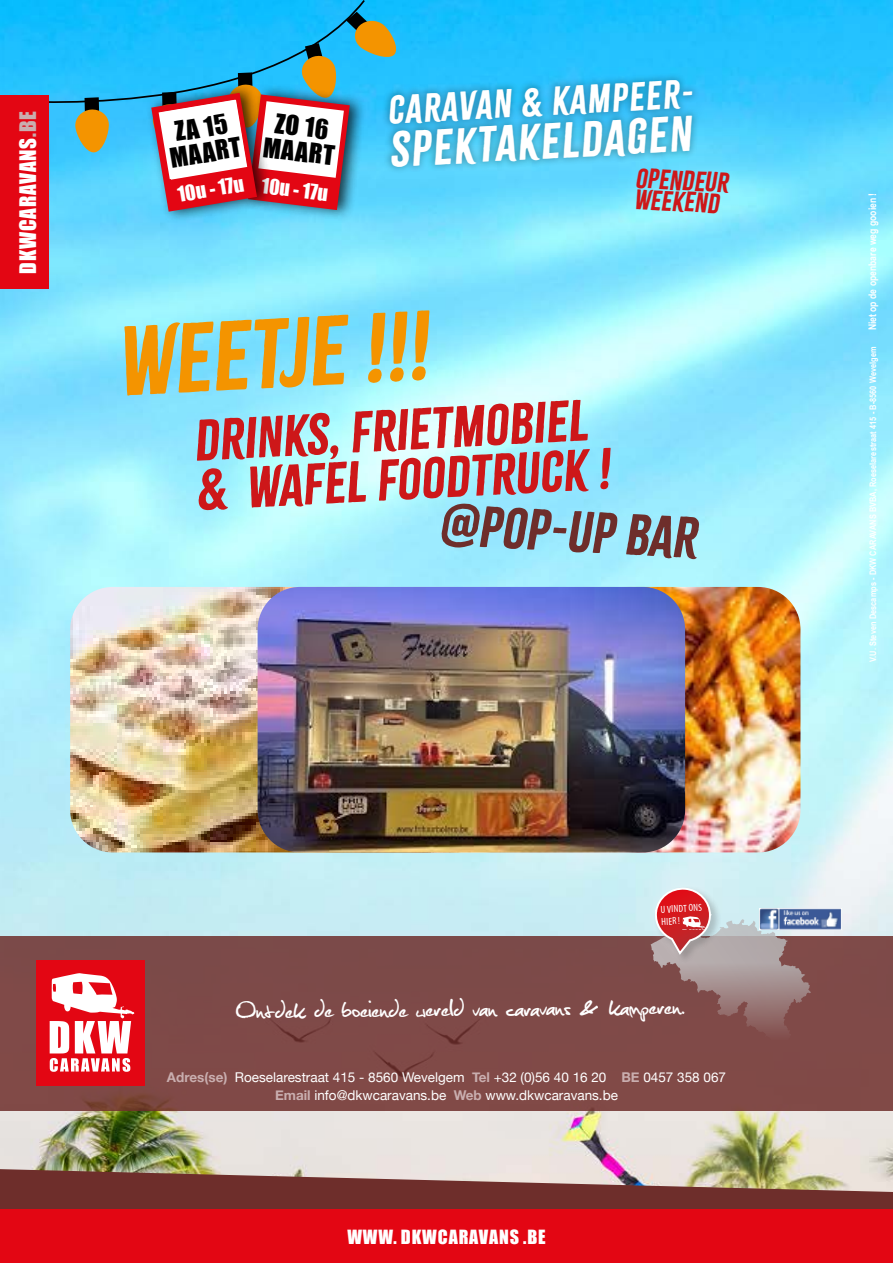
<style>
.page{position:relative;width:893px;height:1263px;background:#fff}
.page>*{position:absolute;margin:0;border:0;box-sizing:border-box;transform-origin:0 0}
.t1{font:italic 86.4px "Citrus Gothic Solid";color:#f49400}
.t2{font:italic 51.15px/49.5px "Citrus Gothic Solid";color:#cd1719}
.t3{font:italic 51.15px "Citrus Gothic Solid";color:#6e2e2b}
.t4{font:italic 44.25px "Citrus Gothic Solid";color:#fff}
.t5{font:italic 35.4px "Citrus Gothic Solid";color:#fff}
.t6{font:31.8px "Christopherhand";color:#fff}
.t7{font:25.05px/25.3px "Impact";color:#000;text-align:center}
.t8{font:italic 24.75px/21px "Citrus Gothic Solid";color:#cd1719}
.t9{font:21px "Impact";letter-spacing:.04em;color:#fff}
.t10{font:19.8px "Impact";color:#fff}
.t11{font:18px "Impact";letter-spacing:.05em;color:#fff}
.t12{font:13.5px/18px "Helvetica Neue";color:#fff;text-align:center}
.t13{font:700 10.5px "Arial Narrow";color:#fff}
.t14{font:condensed 10.35px/12px "Myriad Pro";color:#fff}
.t15{font:700 9px "Arial Narrow";letter-spacing:.005em;color:#fff}
.s1{color:#c9aeaf}
.s2{font-weight:700;color:#c9aeaf}
</style>
<div class="page">
<img style="left:0;top:0;width:893px;height:1169px">
<img style="left:685px;top:587px;width:115px;height:265px">
<svg style="left:0;top:0;width:367px;height:124px;background:#1bbdfb"></svg>
<svg style="left:75px;top:97px;width:34px;height:56px;background:#9c9351"></svg>
<div style="left:242px;top:83px;width:125px;height:139px;background:#000;opacity:.75"></div>
<div style="left:146px;top:82px;width:128px;height:141px;background:#000;opacity:.75"></div>
<div style="left:0;top:935px;width:893px;height:175px;background:#7f4a48"></div>
<svg style="left:0;top:1169px;width:893px;height:41px;background:#8e5a52"></svg>
<div style="left:36px;top:960px;width:109px;height:126px;background:#e30613"></div>
<svg style="left:50px;top:973px;width:84px;height:99px"></svg>
<img style="left:759px;top:909px;width:83px;height:20px">
<div style="left:0;top:1210px;width:893px;height:53px;background:#e30613"></div>
<div style="left:0;top:96px;width:49px;height:193px;background:#e30613"></div>
<svg style="left:638px;top:862px;width:104px;height:107px;background:#c6adb0"></svg>
<svg style="left:151px;top:12px;width:553px;height:200px;background:#59b3d8"></svg>
<img style="left:70px;top:587px;width:188px;height:265px">
<img style="left:258px;top:587px;width:427px;height:265px">
<h3 class="t9" style="left:12px;top:274px;width:164px;rotate:-90deg">DKWCARAVANS<span class="s1">.BE</span></h3>
<h3 class="t7" style="left:164px;top:120px;width:73px;rotate:-9deg">ZA 15<br>MAART</h3>
<h3 class="t10" style="left:175px;top:179px;width:68px;rotate:-10deg">10u - 17u</h3>
<h3 class="t7" style="left:268px;top:109px;width:73px;rotate:7deg">ZO 16<br>MAART</h3>
<h3 class="t10" style="left:264px;top:170px;width:68px;rotate:7deg">10u - 17u</h3>
<h3 class="t5" style="left:387px;top:88px;width:312px;rotate:-3deg">CARAVAN &amp; KAMPEER-</h3>
<h3 class="t4" style="left:389px;top:122px;width:304px;rotate:-3deg">SPEKTAKELDAGEN</h3>
<h3 class="t8" style="left:637px;top:168px;width:94px;rotate:3deg">OPENDEUR<br>WEE KEND</h3>
<h1 class="t1" style="left:116px;top:307px;width:313px;rotate:-3deg">Wee tje !!!</h1>
<h2 class="t2" style="left:193px;top:417px;width:416px;rotate:-3deg">DRINKS, FRIETMOBIEL &amp; WAFEL FOO DTRUCK !</h2>
<h2 class="t3" style="left:441px;top:492px;width:260px;rotate:3deg">@POP-UP BAR</h2>
<p class="t14" style="left:660px;top:903px;width:43px;rotate:-3deg">U VINDT ONS<br>HIER !</p>
<h3 class="t6" style="left:236px;top:999px;width:451px;rotate:-1deg">Ontdek de boeiende wereld van caravans &amp; kamperen.</h3>
<p class="t12" style="left:167px;top:1068px;width:561px"><span class="s2">Adres(se)</span> Roeselarestraat 415 - 8560 Wevelgem <span class="s2">Tel</span> +32 (0)56 40 16 20 <span class="s2">BE</span> 0457 358 067<br><span class="s2">Email</span> info@dkwcaravans.be <span class="s2">Web</span> www.dkwcaravans.be</p>
<h3 class="t11" style="left:347px;top:1222px;width:200px">WWW. DKWCARAVANS .BE</h3>
<p class="t13" style="left:865px;top:330px;width:139px;rotate:-90deg">Niet op de openbare weg gooien !</p>
<p class="t15" style="left:866px;top:662px;width:317px;rotate:-90deg">V.U. Steven Descamps - DKW CARAVANS BVBA, Roeselarestraat 415 - B-8560 Wevelgem</p>
</div>
